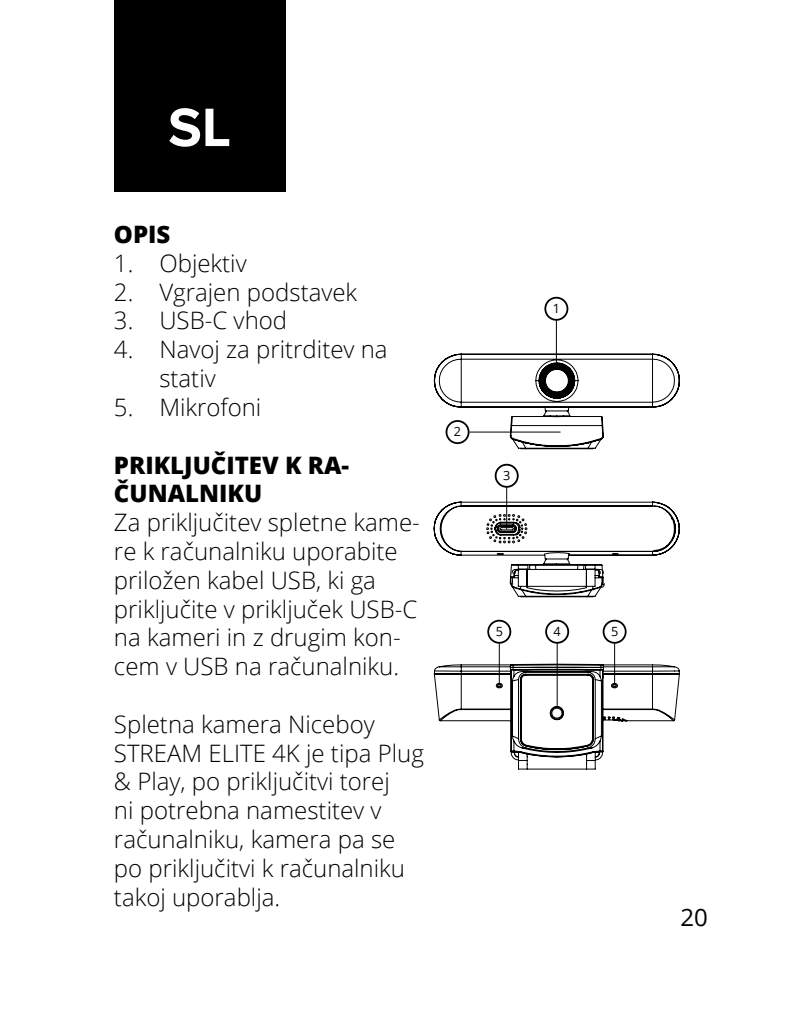
<style>
.page{position:relative;width:794px;height:1021px;background:#fff}
.page>*{position:absolute;margin:0;border:0;box-sizing:border-box;transform-origin:0 0}
.t1{font:700 56px "Proxima Nova";color:#fff}
.t2{font:300 24px/28.8px "Open Sans";color:#000}
.t3{font:800 24px/28.8px "Open Sans";color:#000}
.t4{font:24px "Open Sans";color:#000}
.t5{font:12.8px "Open Sans";color:#000}
</style>
<div class="page">
<div style="left:114px;top:0;width:171px;height:191px;background:#000"></div>
<hr style="left:506px;top:487px;width:1px;height:42px;background:#000">
<hr style="left:498px;top:643px;width:2px;height:42px;background:#000">
<hr style="left:614px;top:643px;width:1px;height:42px;background:#000">
<hr style="left:556px;top:643px;width:2px;height:65px;background:#000">
<hr style="left:556px;top:320px;width:1px;height:42px;background:#000">
<div style="left:495px;top:464px;width:23px;height:24px;border:2px solid #000;border-radius:50%"></div>
<div style="left:487px;top:619px;width:24px;height:24px;border:2px solid #000;border-radius:50%"></div>
<div style="left:602px;top:619px;width:24px;height:24px;border:2px solid #000;border-radius:50%"></div>
<div style="left:545px;top:619px;width:24px;height:24px;border:2px solid #000;border-radius:50%"></div>
<div style="left:544px;top:297px;width:24px;height:24px;border:2px solid #000;border-radius:50%"></div>
<svg style="left:433px;top:663px;width:247px;height:106px"></svg>
<svg style="left:433px;top:353px;width:247px;height:96px"></svg>
<svg style="left:433px;top:501px;width:247px;height:96px"></svg>
<p class="t1" style="left:168px;top:86px;width:64px">SL</p>
<p class="t3" style="left:114px;top:218px;width:58px">OPIS</p>
<p class="t2" style="left:114px;top:248px;width:134px">1. Objektiv</p>
<p class="t2" style="left:114px;top:277px;width:245px">2. Vgrajen podstavek</p>
<p class="t2" style="left:114px;top:306px;width:175px">3. USB-C vhod</p>
<p class="t2" style="left:159px;top:334px;width:230px;text-indent:-45px">4. Navoj za pritrditev na stativ</p>
<p class="t2" style="left:114px;top:392px;width:149px">5. Mikrofoni</p>
<p class="t3" style="left:114px;top:449px;width:237px">PRIKLJUČITEV K RA-<br>ČUNALNIKU</p>
<p class="t2" style="left:114px;top:507px;width:307px">Za priključitev spletne kame&shy;re k računalniku uporabite priložen kabel USB, ki ga priključite v priključek USB-C na kameri in z drugim kon&shy;cem v USB na računalniku.</p>
<p class="t2" style="left:114px;top:709px;width:262px">Spletna kamera Niceboy</p>
<p class="t2" style="left:114px;top:738px;width:311px">STREAM ELITE 4K je tipa Plug &amp; Play, po priključitvi torej<br>ni potrebna namestitev v računalniku, kamera pa se po priključitvi k računalniku takoj uporablja.</p>
<p class="t5" style="left:454px;top:423px;width:9px">2</p>
<p class="t5" style="left:553px;top:299px;width:9px">1</p>
<p class="t5" style="left:503px;top:466px;width:9px">3</p>
<p class="t5" style="left:495px;top:622px;width:9px">5</p>
<p class="t5" style="left:553px;top:622px;width:9px">4</p>
<p class="t5" style="left:611px;top:622px;width:9px">5</p>
<p class="t4" style="left:680px;top:900px;width:29px">20</p>
</div>
